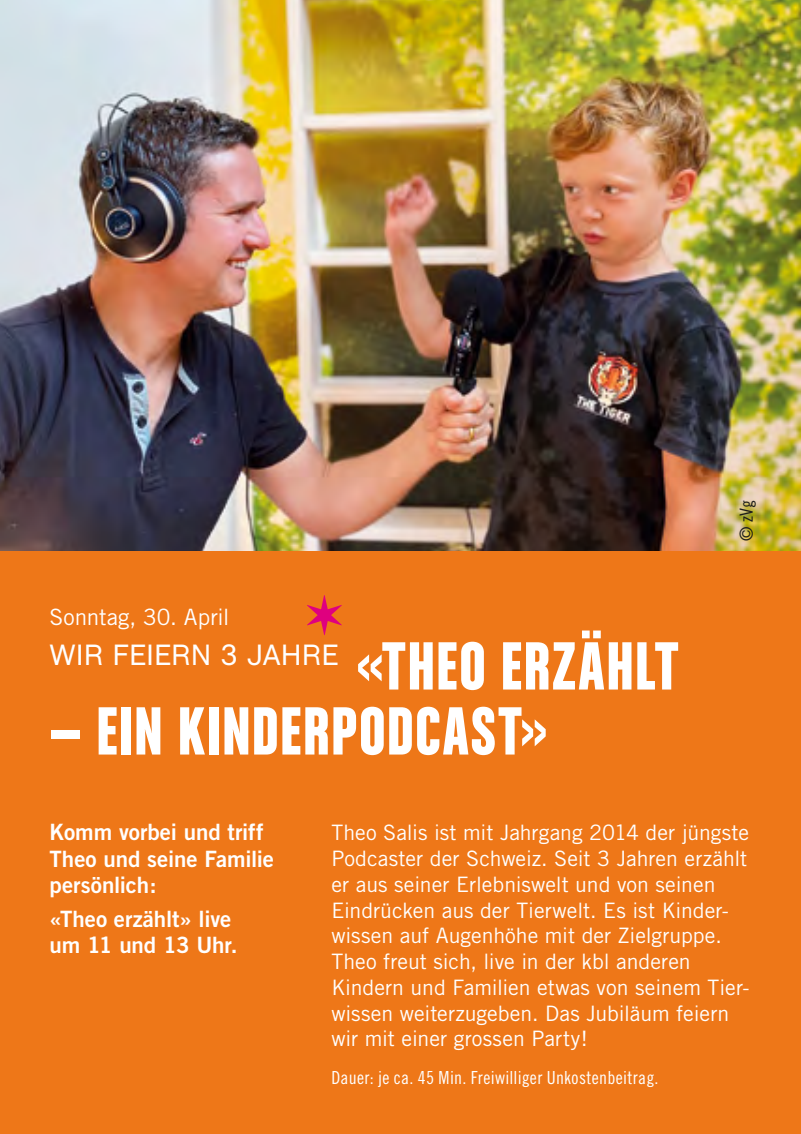
<style>
.page{position:relative;width:801px;height:1134px;background:#fff}
.page>*{position:absolute;margin:0;border:0;box-sizing:border-box;transform-origin:0 0}
.Datum_w{font:72.5px "Chalet Comprime Hong Kong Eighty";letter-spacing:.03em;color:#fff;scale:.96 1}
.Datum_w-2{font:30px "Chalet";color:#fff}
.Datum_w-3{font:22.5px/26.5px "Trade Gothic Bold Two";letter-spacing:-.005em;color:#fff}
.Datum_w-4{font:22.5px "Trade Gothic";color:#fff}
.Text_w{font:21.25px/25.8px "Trade Gothic";color:#fff}
.Zusatz{font:18px "Trade Gothic Cond Eighteen";letter-spacing:.02em;color:#fff}
.Zusatz_w{font:18px "Trade Gothic Cond Eighteen";color:#1d1d1b}
</style>
<div class="page">
<div style="left:0;top:547px;width:801px;height:587px;background:#ee7718"></div>
<img style="left:0;top:0;width:801px;height:550px">
<p class="Datum_w-4" style="left:50px;top:603px;width:181px">Sonntag, 30. April</p>
<p class="Datum_w-2" style="left:50px;top:636px;width:291px">WIR FEIERN 3 JAHRE</p>
<p class="Datum_w" style="left:357px;top:623px;width:336px">«THEO ERZÄHLT</p>
<p class="Datum_w" style="left:50px;top:688px;width:519px">— EIN KINDERPODCAST»</p>
<p class="Zusatz_w" style="left:736px;top:541px;width:42px;rotate:-90deg">© zVg</p>
<p class="Datum_w-3" style="left:50px;top:818px;width:226px">Komm vorbei und triff<br>Theo und seine Familie persönlich:</p>
<p class="Datum_w-3" style="left:50px;top:905px;width:189px">«Theo erzählt» live um 11 und 13 Uhr.</p>
<p class="Text_w" style="left:331px;top:820px;width:420px">Theo Salis ist mit Jahrgang 2014 der jüngste Podcaster der Schweiz. Seit 3 Jahren erzählt er aus seiner Erlebniswelt und von seinen Eindrücken aus der Tierwelt. Es ist Kinder&shy;wissen auf Augenhöhe mit der Zielgruppe.<br>Theo freut sich, live in der kbl anderen Kindern und Familien etwas von seinem Tier&shy;wissen weiterzugeben. Das Jubiläum feiern wir mit einer grossen Party!</p>
<p class="Zusatz" style="left:331px;top:1067px;width:329px">Dauer: je ca. 45 Min. Freiwilliger Unkostenbeitrag.</p>
</div>
